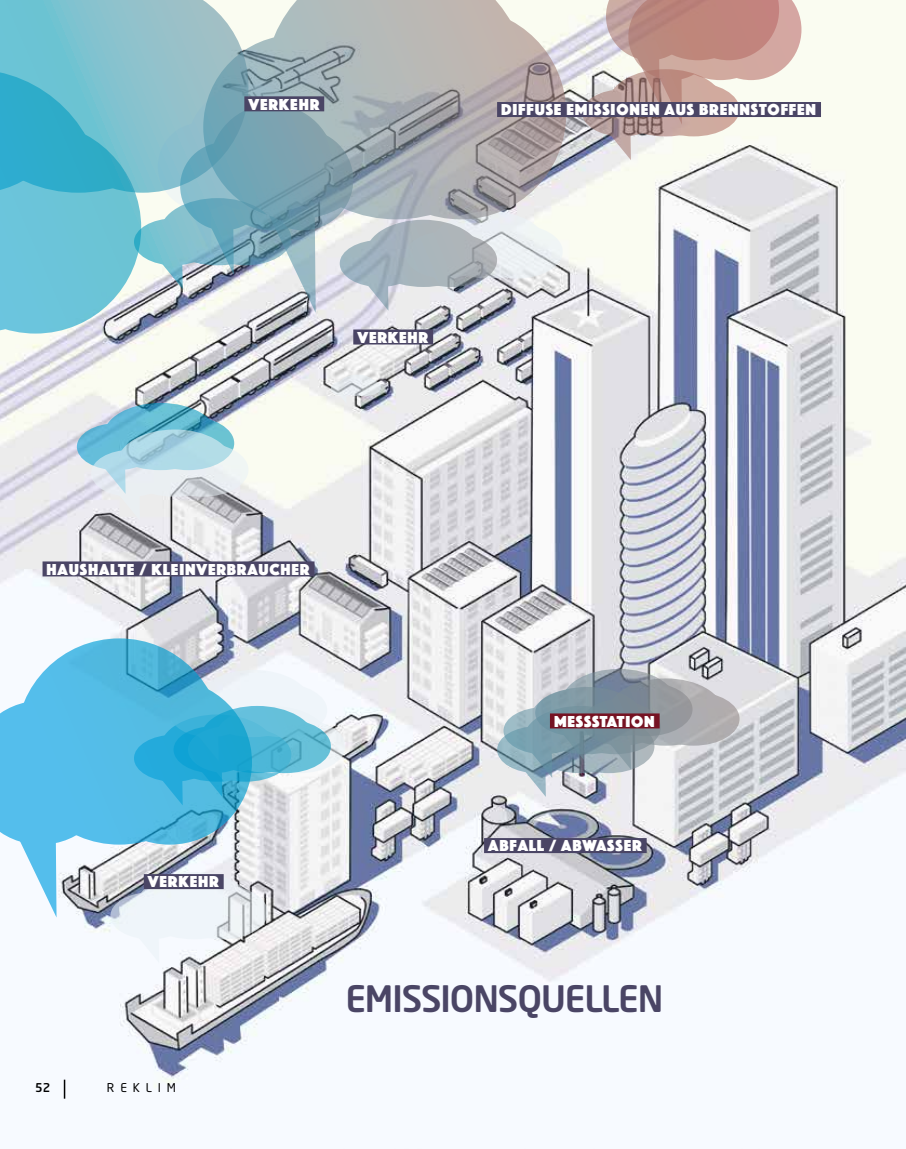
<style>
.page{position:relative;width:906px;height:1149px;background:#fff}
.page>*{position:absolute;margin:0;border:0;box-sizing:border-box;transform-origin:0 0}
.t1{font:500 36px "Neo Sans W1 G";letter-spacing:-.03em;color:#4a4565}
.t2{font:16.5px "Phosphate Solid";letter-spacing:.05em;color:#fff}
.t3{font:12px "Neo Sans W1 G";letter-spacing:.49em;color:#000}
.t4{font:500 12px "Neo Sans W1 G";color:#000}
</style>
<div class="page">
<img style="left:0;top:0;width:906px;height:1099px">
<svg style="left:64px;top:1079px;width:1px;height:19px"></svg>
<svg style="left:331px;top:381px;width:25px;height:15px"></svg>
<svg style="left:339px;top:374px;width:37px;height:22px"></svg>
<svg style="left:352px;top:379px;width:29px;height:17px"></svg>
<svg style="left:338px;top:392px;width:8px;height:11px"></svg>
<svg style="left:432px;top:211px;width:114px;height:67px"></svg>
<div style="left:471px;top:224px;width:92px;height:54px;background:#eaf2f7;border-radius:50%"></div>
<svg style="left:426px;top:286px;width:28px;height:16px"></svg>
<svg style="left:582px;top:89px;width:80px;height:47px"></svg>
<svg style="left:77px;top:423px;width:80px;height:47px"></svg>
<svg style="left:103px;top:403px;width:115px;height:67px;background:#5eb5d0"></svg>
<svg style="left:143px;top:416px;width:91px;height:54px"></svg>
<svg style="left:497px;top:726px;width:80px;height:47px"></svg>
<svg style="left:563px;top:719px;width:91px;height:54px"></svg>
<svg style="left:561px;top:668px;width:115px;height:68px"></svg>
<svg style="left:200px;top:727px;width:91px;height:54px"></svg>
<svg style="left:603px;top:0;width:198px;height:160px"></svg>
<svg style="left:316px;top:0;width:212px;height:219px;background:#a9b4b8"></svg>
<svg style="left:355px;top:8px;width:211px;height:211px;background:#aba8aa"></svg>
<svg style="left:0;top:0;width:316px;height:333px;background:#83bdcb"></svg>
<svg style="left:340px;top:240px;width:80px;height:47px"></svg>
<div style="left:366px;top:220px;width:114px;height:67px;background:linear-gradient(to bottom,#a7b1ba,#9eb0bc);border-radius:50%"></div>
<svg style="left:405px;top:233px;width:92px;height:54px;background:#a7b0b6"></svg>
<svg style="left:361px;top:277px;width:27px;height:34px"></svg>
<svg style="left:254px;top:719px;width:91px;height:54px"></svg>
<div style="left:196px;top:669px;width:115px;height:68px;background:#eaf2f7;border-radius:50%"></div>
<div style="left:235px;top:683px;width:92px;height:54px;background:#eaf2f7;border-radius:50%"></div>
<svg style="left:16px;top:638px;width:206px;height:206px;background:#50b7de"></svg>
<svg style="left:87px;top:679px;width:165px;height:165px;background:#47b5dd"></svg>
<svg style="left:0;top:700px;width:113px;height:217px"></svg>
<svg style="left:503px;top:707px;width:80px;height:47px"></svg>
<svg style="left:530px;top:686px;width:114px;height:68px;background:#7d98a5"></svg>
<svg style="left:569px;top:700px;width:92px;height:54px"></svg>
<svg style="left:518px;top:726px;width:66px;height:70px;background:#96acb9"></svg>
<svg style="left:582px;top:698px;width:80px;height:47px"></svg>
<svg style="left:608px;top:678px;width:115px;height:67px;background:#8b949c"></svg>
<svg style="left:648px;top:691px;width:91px;height:54px;background:#a7a6a9"></svg>
<svg style="left:603px;top:735px;width:28px;height:34px"></svg>
<div style="left:173px;top:726px;width:80px;height:47px;background:#0fa2d5;border-radius:50%"></div>
<svg style="left:200px;top:705px;width:114px;height:68px;background:#48b5d7"></svg>
<svg style="left:239px;top:719px;width:92px;height:54px;background:#55b8d4"></svg>
<svg style="left:191px;top:727px;width:46px;height:69px"></svg>
<svg style="left:91px;top:449px;width:80px;height:47px"></svg>
<svg style="left:117px;top:429px;width:115px;height:67px;background:#b4d6e3"></svg>
<svg style="left:157px;top:443px;width:91px;height:53px;background:#cee1e7"></svg>
<svg style="left:98px;top:460px;width:42px;height:60px;background:#d3dfe7"></svg>
<div style="left:244px;top:96px;width:80px;height:15px;background:#4a4565"></div>
<div style="left:497px;top:102px;width:324px;height:15px;background:#4a4565"></div>
<svg style="left:110px;top:892px;width:80px;height:47px"></svg>
<div style="left:137px;top:871px;width:114px;height:68px;background:#eaf2f7;border-radius:50%"></div>
<svg style="left:176px;top:885px;width:92px;height:54px"></svg>
<svg style="left:132px;top:929px;width:27px;height:33px"></svg>
<div style="left:43px;top:561px;width:271px;height:15px;background:#4a4565"></div>
<div style="left:353px;top:329px;width:80px;height:15px;background:#4a4565"></div>
<div style="left:550px;top:713px;width:109px;height:15px;background:#761222"></div>
<div style="left:144px;top:873px;width:80px;height:15px;background:#4a4565"></div>
<div style="left:484px;top:837px;width:162px;height:15px;background:#4a4565"></div>
<p class="t2" style="left:248px;top:92px;width:72px">VERKEHR</p>
<p class="t2" style="left:501px;top:98px;width:316px">DIFFUSE EMISSIONEN AUS BRENNSTOFFEN</p>
<p class="t2" style="left:357px;top:325px;width:72px">VERKEHR</p>
<p class="t2" style="left:47px;top:557px;width:264px">HAUSHALTE / KLEINVERBRAUCHER</p>
<p class="t2" style="left:148px;top:869px;width:72px">VERKEHR</p>
<p class="t4" style="left:35px;top:1079px;width:17px">52</p>
<p class="t3" style="left:107px;top:1079px;width:71px">REKLIM</p>
<p class="t2" style="left:554px;top:709px;width:102px">MESSSTATION</p>
<p class="t2" style="left:488px;top:833px;width:155px">ABFALL / ABWASSER</p>
<h1 class="t1" style="left:345px;top:975px;width:319px">EMISSIONSQUELLEN</h1>
</div>
